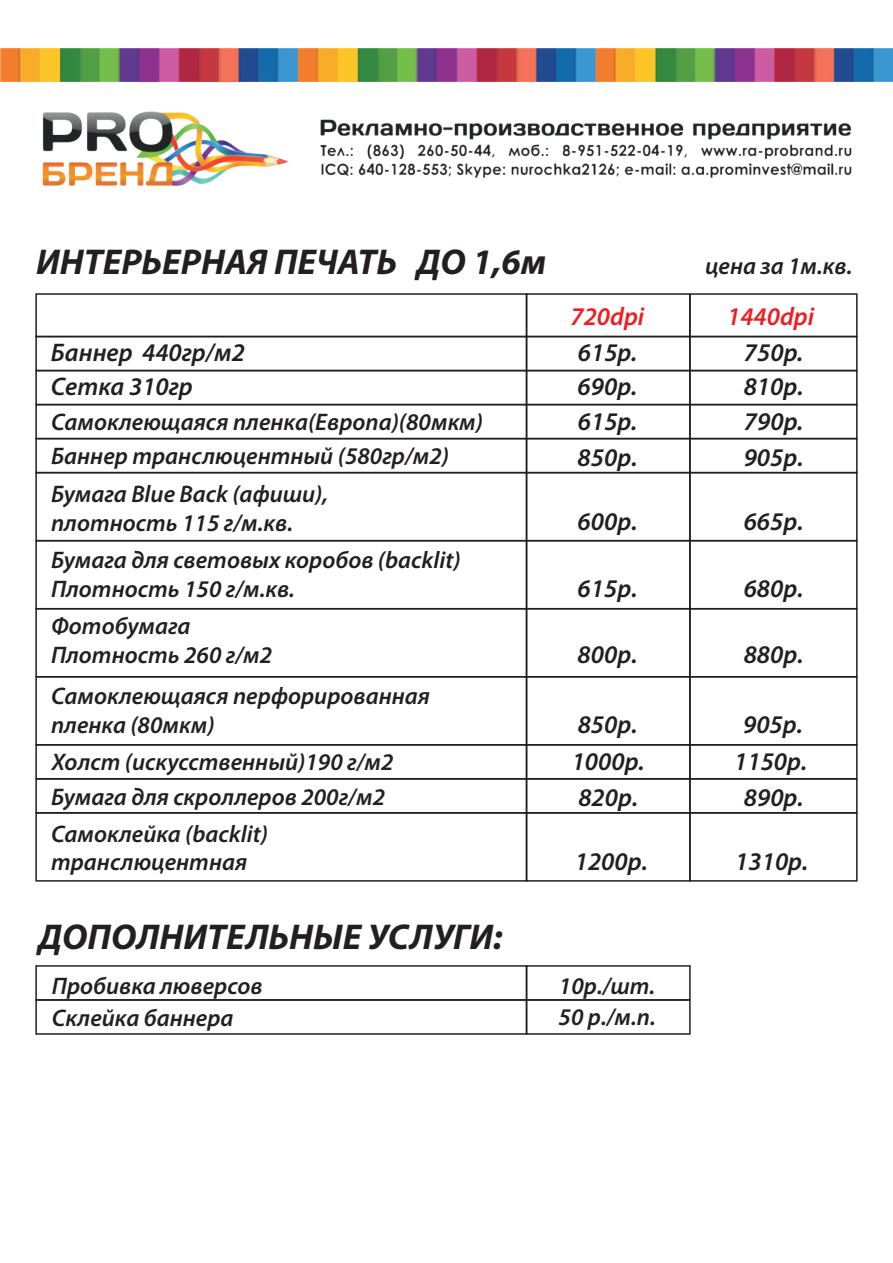
<style>
.page{position:relative;width:893px;height:1263px;background:#fff}
.page>*{position:absolute;margin:0;border:0;box-sizing:border-box;transform-origin:0 0}
.t1{font:italic 700 36px "Myriad Pro";color:#231f20}
.t2{font:italic 600 25.5px "Myriad Pro";color:#231f20}
.t3{font:italic 600 25.5px "Myriad Pro";color:#ee1d23}
.t4{font:italic 600 24px/28.8px "Myriad Pro";color:#231f20}
</style>
<div class="page">
<img style="left:0;top:48px;width:893px;height:138px">
<div style="left:35px;top:293px;width:492px;height:44px;border:2px solid #231f20"></div>
<div style="left:35px;top:336px;width:492px;height:35px;border:2px solid #231f20"></div>
<div style="left:35px;top:370px;width:492px;height:35px;border:2px solid #231f20"></div>
<div style="left:35px;top:404px;width:492px;height:35px;border:2px solid #231f20"></div>
<div style="left:35px;top:438px;width:492px;height:35px;border:2px solid #231f20"></div>
<div style="left:35px;top:472px;width:492px;height:69px;border:2px solid #231f20"></div>
<div style="left:35px;top:540px;width:492px;height:69px;border:2px solid #231f20"></div>
<div style="left:35px;top:608px;width:492px;height:69px;border:2px solid #231f20"></div>
<div style="left:35px;top:676px;width:492px;height:69px;border:2px solid #231f20"></div>
<div style="left:35px;top:744px;width:492px;height:35px;border:2px solid #231f20"></div>
<div style="left:35px;top:778px;width:492px;height:35px;border:2px solid #231f20"></div>
<div style="left:35px;top:812px;width:492px;height:70px;border:2px solid #231f20"></div>
<div style="left:35px;top:965px;width:492px;height:36px;border:2px solid #231f20"></div>
<div style="left:35px;top:999px;width:492px;height:36px;border:2px solid #231f20"></div>
<div style="left:526px;top:293px;width:165px;height:44px;border:2px solid #231f20"></div>
<div style="left:526px;top:336px;width:165px;height:35px;border:2px solid #231f20"></div>
<div style="left:526px;top:370px;width:165px;height:35px;border:2px solid #231f20"></div>
<div style="left:526px;top:404px;width:165px;height:35px;border:2px solid #231f20"></div>
<div style="left:526px;top:438px;width:165px;height:35px;border:2px solid #231f20"></div>
<div style="left:526px;top:472px;width:165px;height:69px;border:2px solid #231f20"></div>
<div style="left:526px;top:540px;width:165px;height:69px;border:2px solid #231f20"></div>
<div style="left:526px;top:608px;width:165px;height:69px;border:2px solid #231f20"></div>
<div style="left:526px;top:676px;width:165px;height:69px;border:2px solid #231f20"></div>
<div style="left:526px;top:744px;width:165px;height:35px;border:2px solid #231f20"></div>
<div style="left:526px;top:778px;width:165px;height:35px;border:2px solid #231f20"></div>
<div style="left:526px;top:812px;width:165px;height:70px;border:2px solid #231f20"></div>
<div style="left:526px;top:965px;width:165px;height:36px;border:2px solid #231f20"></div>
<div style="left:526px;top:999px;width:165px;height:36px;border:2px solid #231f20"></div>
<div style="left:689px;top:293px;width:169px;height:44px;border:2px solid #231f20"></div>
<div style="left:689px;top:336px;width:169px;height:35px;border:2px solid #231f20"></div>
<div style="left:689px;top:370px;width:169px;height:35px;border:2px solid #231f20"></div>
<div style="left:689px;top:404px;width:169px;height:35px;border:2px solid #231f20"></div>
<div style="left:689px;top:438px;width:169px;height:35px;border:2px solid #231f20"></div>
<div style="left:689px;top:472px;width:169px;height:69px;border:2px solid #231f20"></div>
<div style="left:689px;top:540px;width:169px;height:69px;border:2px solid #231f20"></div>
<div style="left:689px;top:608px;width:169px;height:69px;border:2px solid #231f20"></div>
<div style="left:689px;top:676px;width:169px;height:69px;border:2px solid #231f20"></div>
<div style="left:689px;top:744px;width:169px;height:35px;border:2px solid #231f20"></div>
<div style="left:689px;top:778px;width:169px;height:35px;border:2px solid #231f20"></div>
<div style="left:689px;top:812px;width:169px;height:70px;border:2px solid #231f20"></div>
<h1 class="t1" style="left:36px;top:249px;width:512px">ИНТЕРЬЕРНАЯ ПЕЧАТЬ ДО 1,6м</h1>
<p class="t4" style="left:705px;top:254px;width:149px">цена за 1м.кв.</p>
<p class="t3" style="left:570px;top:307px;width:75px">720dpi</p>
<p class="t3" style="left:727px;top:307px;width:89px">1440dpi</p>
<p class="t2" style="left:51px;top:343px;width:196px">Баннер 440гр/м2</p>
<p class="t2" style="left:578px;top:343px;width:61px">615p.</p>
<p class="t2" style="left:744px;top:343px;width:61px">750p.</p>
<p class="t2" style="left:51px;top:377px;width:143px">Сетка 310гр</p>
<p class="t2" style="left:578px;top:377px;width:61px">690р.</p>
<p class="t2" style="left:744px;top:377px;width:61px">810р.</p>
<p class="t4" style="left:51px;top:410px;width:434px">Самоклеющаяся пленка(Европа)(80мкм)</p>
<p class="t2" style="left:578px;top:412px;width:61px">615p.</p>
<p class="t2" style="left:744px;top:412px;width:61px">790p.</p>
<p class="t4" style="left:51px;top:444px;width:400px">Баннер транслюцентный (580гр/м2)</p>
<p class="t2" style="left:578px;top:448px;width:61px">850р.</p>
<p class="t2" style="left:744px;top:448px;width:61px">905р.</p>
<p class="t4" style="left:51px;top:482px;width:279px">Бумага Blue Back (афиши), плотность 115 г/м.кв.</p>
<p class="t2" style="left:578px;top:512px;width:61px">600р.</p>
<p class="t2" style="left:744px;top:512px;width:61px">665р.</p>
<p class="t4" style="left:51px;top:548px;width:411px">Бумага для световых коробов (backlit)<br>Плотность 150 г/м.кв.</p>
<p class="t4" style="left:51px;top:614px;width:223px">Фотобумага<br>Плотность 260 г/м2</p>
<p class="t4" style="left:51px;top:684px;width:380px">Самоклеющаяся перфорированная пленка (80мкм)</p>
<p class="t2" style="left:578px;top:578px;width:61px">615р.</p>
<p class="t2" style="left:744px;top:578px;width:61px">680р.</p>
<p class="t2" style="left:578px;top:644px;width:61px">800р.</p>
<p class="t2" style="left:744px;top:644px;width:61px">880р.</p>
<p class="t2" style="left:578px;top:714px;width:61px">850р.</p>
<p class="t2" style="left:743px;top:714px;width:61px">905р.</p>
<p class="t4" style="left:52px;top:750px;width:343px">Холст (искусственный)190 г/м2</p>
<p class="t2" style="left:572px;top:752px;width:74px">1000р.</p>
<p class="t2" style="left:734px;top:752px;width:74px">1150р.</p>
<p class="t4" style="left:51px;top:785px;width:336px">Бумага для скроллеров 200г/м2</p>
<p class="t2" style="left:578px;top:788px;width:61px">820р.</p>
<p class="t2" style="left:744px;top:788px;width:61px">890р.</p>
<p class="t4" style="left:51px;top:821px;width:219px">Самоклейка (backlit) транслюцентная</p>
<p class="t2" style="left:575px;top:852px;width:74px">1200р.</p>
<p class="t2" style="left:735px;top:852px;width:74px">1310р.</p>
<h1 class="t1" style="left:38px;top:924px;width:466px">ДОПОЛНИТЕЛЬНЫЕ УСЛУГИ:</h1>
<p class="t4" style="left:52px;top:974px;width:212px">Пробивка люверсов</p>
<p class="t4" style="left:559px;top:973px;width:99px;line-height:31px">10р./шт.<br>50 р./м.п.</p>
<p class="t4" style="left:52px;top:1006px;width:183px">Склейка баннера</p>
</div>
